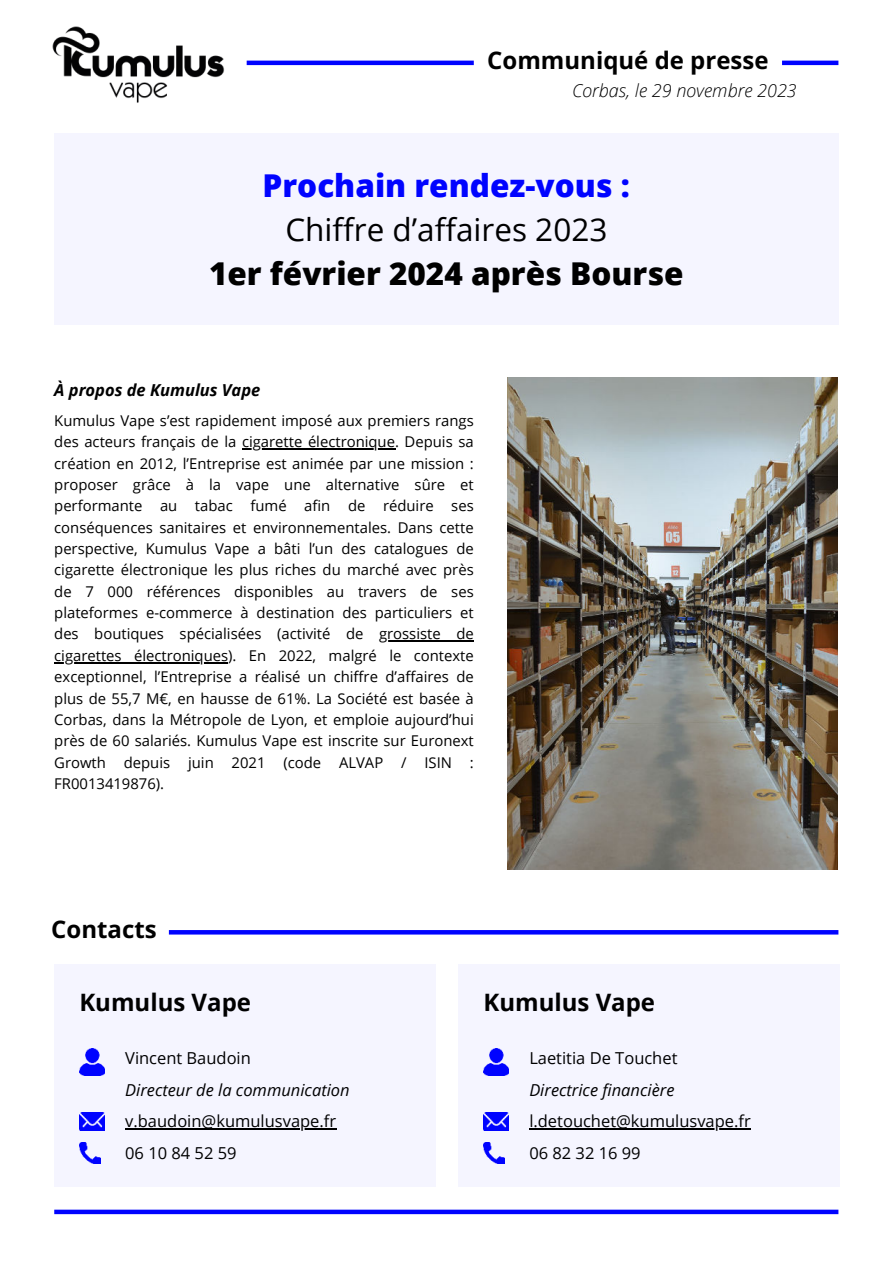
<style>
.page{position:relative;width:893px;height:1264px;background:#fff}
.page>*{position:absolute;margin:0;border:0;box-sizing:border-box;transform-origin:0 0}
.t1{font:800 31.5px "Open Sans";color:#000}
.t2{font:31.5px "Open Sans";color:#000}
.t3{font:800 31.5px "Open Sans";color:#0003ff}
.t4{font:700 24px "Open Sans";color:#000}
.t5{font:italic 300 18px "Open Sans";color:#000}
.t6{font:16.5px/31.5px "Open Sans";color:#000}
.t7{font:italic 16.5px "Open Sans";color:#000}
.t8{font:italic 700 16.5px "Open Sans";color:#000}
.t9{font:14.85px/21.3px "Open Sans";color:#000;text-align:justify}
</style>
<div class="page">
<div style="left:54px;top:134px;width:784px;height:191px;background:#f5f5ff"></div>
<hr style="left:782px;top:61px;width:56px;height:4px;background:#0003ff">
<hr style="left:247px;top:61px;width:227px;height:4px;background:#0003ff">
<svg style="left:169px;top:930px;width:669px;height:4px;background:#0306ff"></svg>
<div style="left:54px;top:1209px;width:784px;height:5px;background:#0003ff"></div>
<img style="left:52px;top:26px;width:173px;height:77px">
<img style="left:508px;top:377px;width:329px;height:492px">
<div style="left:54px;top:964px;width:381px;height:222px;background:#f5f5ff"></div>
<div style="left:458px;top:964px;width:381px;height:222px;background:#f5f5ff"></div>
<img style="left:79px;top:1142px;width:22px;height:21px">
<img style="left:483px;top:1142px;width:22px;height:21px">
<img style="left:79px;top:1112px;width:25px;height:18px">
<img style="left:483px;top:1112px;width:25px;height:18px">
<img style="left:79px;top:1048px;width:25px;height:27px">
<img style="left:483px;top:1048px;width:25px;height:27px">
<hr style="left:125px;top:1128px;width:211px;height:1px;background:#000">
<hr style="left:529px;top:1128px;width:221px;height:1px;background:#000">
<hr style="left:242px;top:448px;width:153px;height:1px;background:#000">
<hr style="left:379px;top:640px;width:95px;height:1px;background:#000">
<hr style="left:54px;top:662px;width:174px;height:1px;background:#000">
<h2 class="t4" style="left:487px;top:44px;width:283px">Communiqué de presse</h2>
<p class="t5" style="left:572px;top:78px;width:226px">Corbas, le 29 novembre 2023</p>
<h1 class="t3" style="left:262px;top:162px;width:369px">Prochain rendez-vous :</h1>
<h1 class="t2" style="left:285px;top:208px;width:323px">Chiffre d’affaires 2023</h1>
<h1 class="t1" style="left:209px;top:249px;width:476px">1er février 2024 après Bourse</h1>
<p class="t8" style="left:54px;top:378px;width:208px">À propos de Kumulus Vape</p>
<p class="t9" style="left:54px;top:409px;width:421px">Kumulus Vape s’est rapidement imposé aux premiers rangs des acteurs français de la cigarette électronique. Depuis sa création en 2012, l’Entreprise est animée par une mission : proposer grâce à la vape une alternative sûre et performante au tabac fumé afin de réduire ses conséquences sanitaires et environnementales. Dans cette perspective, Kumulus Vape a bâti l’un des catalogues de cigarette électronique les plus riches du marché avec près de 7 000 références disponibles au travers de ses plateformes e-commerce à destination des particuliers et des boutiques spécialisées (activité de grossiste de cigarettes électroniques). En 2022, malgré le contexte exceptionnel, l’Entreprise a réalisé un chiffre d’affaires de plus de 55,7 M€, en hausse de 61%. La Société est basée à Corbas, dans la Métropole de Lyon, et emploie aujourd’hui près de 60 salariés. Kumulus Vape est inscrite sur Euronext Growth depuis juin 2021 (code ALVAP / ISIN :<br>FR0013419876).</p>
<h2 class="t4" style="left:51px;top:913px;width:107px">Contacts</h2>
<h2 class="t4" style="left:79px;top:985px;width:173px">Kumulus Vape</h2>
<h2 class="t4" style="left:483px;top:985px;width:173px">Kumulus Vape</h2>
<p class="t6" style="left:125px;top:1042px;width:127px">Vincent Baudoin</p>
<p class="t7" style="left:125px;top:1078px;width:226px">Directeur de la communication</p>
<p class="t6" style="left:125px;top:1105px;width:212px">v.baudoin@kumulusvape.fr<br>06 10 84 52 59</p>
<p class="t6" style="left:529px;top:1042px;width:150px">Laetitia De Touchet</p>
<p class="t7" style="left:529px;top:1078px;width:147px">Directrice financière</p>
<p class="t6" style="left:529px;top:1105px;width:223px">l.detouchet@kumulusvape.fr<br>06 82 32 16 99</p>
</div>
